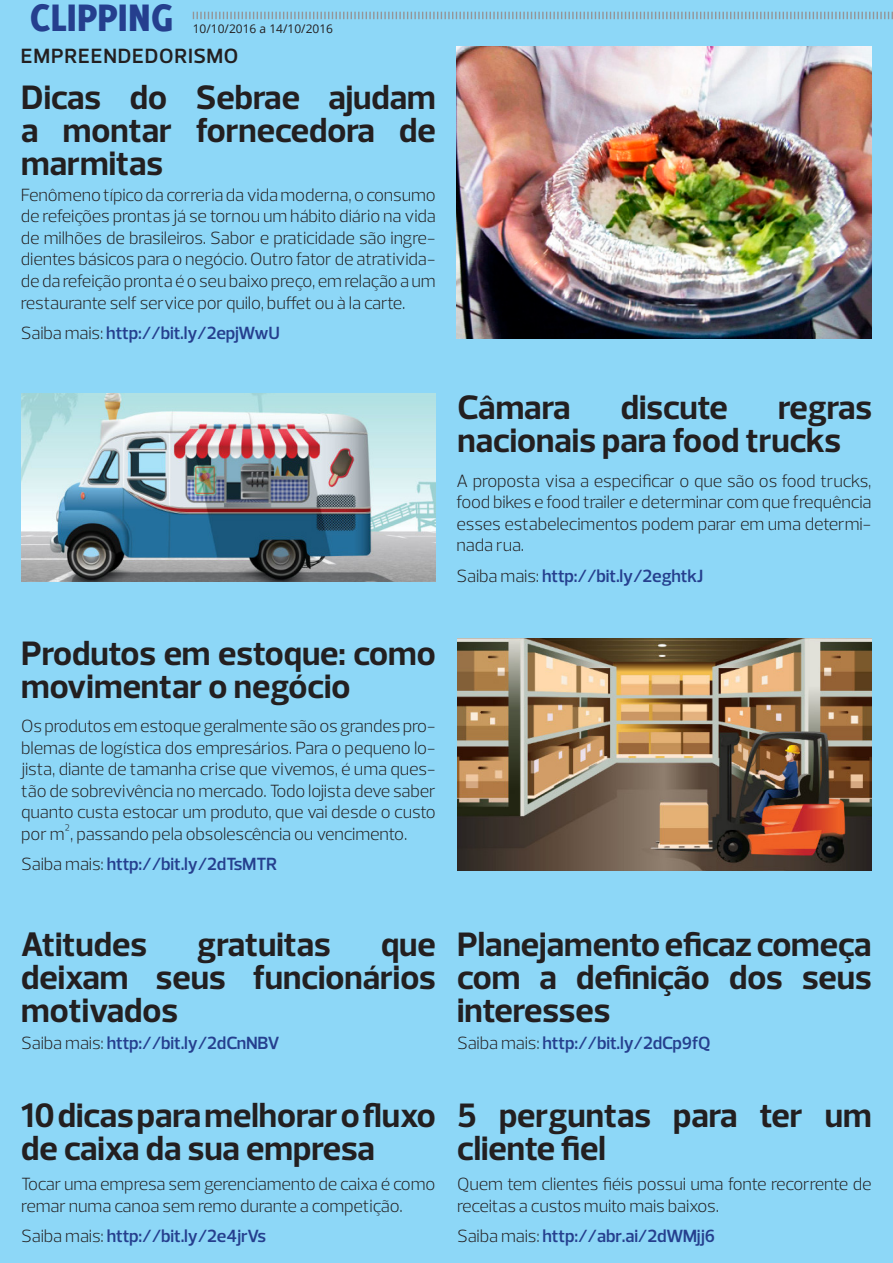
<style>
.page{position:relative;width:893px;height:1263px;background:#8dd7f7}
.page>*{position:absolute;margin:0;border:0;box-sizing:border-box;transform-origin:0 0}
.t1{font:800 42px "Delicious";color:#253f8e}
.t2{font:700 34.5px/33px "Prelo";color:#231f20}
.t3{font:600 21px "Prelo";letter-spacing:.04em;color:#231f20}
.t4{font:300 18px/21.6px "Prelo";letter-spacing:-.01em;color:#231f20;text-align:justify}
.t5{font:600 18px "Prelo";letter-spacing:-.01em;color:#253f8e}
.t6{font:12px "Open Sans";color:#231f20}
.s1{font-weight:300;color:#231f20}
</style>
<div class="page">
<svg style="left:193px;top:12px;width:700px;height:7px"></svg>
<img style="left:456px;top:47px;width:416px;height:292px">
<img style="left:21px;top:393px;width:415px;height:188px">
<img style="left:457px;top:639px;width:415px;height:231px">
<h1 class="t1" style="left:30px;top:-7px;width:145px">CLIPPING</h1>
<p class="t6" style="left:193px;top:20px;width:142px">10/10/2016 a 14/10/2016</p>
<p class="t3" style="left:21px;top:43px;width:219px">EMPREENDEDORISMO</p>
<p class="t2" style="left:21px;top:81px;width:416px;text-align:justify">Dicas do Sebrae ajudam a montar fornecedora de marmitas</p>
<p class="t4" style="left:21px;top:184px;width:417px">Fenômeno típico da correria da vida moderna, o consumo de refeições prontas já se tornou um hábito diário na vida de milhões de brasileiros. Sabor e praticidade são ingre&shy;dientes básicos para o negócio. Outro fator de atrativida&shy;de da refeição pronta é o seu baixo preço, em relação a um restaurante self service por quilo, buffet ou à la carte.</p>
<p class="t5" style="left:21px;top:322px;width:261px"><span class="s1">Saiba mais:</span> http://bit.ly/2epjWwU</p>
<p class="t2" style="left:458px;top:391px;width:114px">Câmara</p>
<p class="t2" style="left:621px;top:391px;width:109px">discute</p>
<p class="t2" style="left:458px;top:391px;width:416px;text-indent:321px">regras nacionais para food trucks</p>
<p class="t4" style="left:457px;top:470px;width:417px">A proposta visa a especificar o que são os food trucks, food bikes e food trailer e determinar com que frequência esses estabelecimentos podem parar em uma determi&shy;nada rua.</p>
<p class="t5" style="left:457px;top:564px;width:248px"><span class="s1">Saiba mais:</span> http://bit.ly/2eghtkJ</p>
<p class="t2" style="left:21px;top:637px;width:416px">Produtos em estoque: como movimentar o negócio</p>
<p class="t4" style="left:21px;top:715px;width:416px">Os produtos em estoque geralmente são os grandes pro&shy;blemas de logística dos empresários. Para o pequeno lo&shy;jista, diante de tamanha crise que vivemos, é uma ques&shy;tão de sobrevivência no mercado. Todo lojista deve saber quanto custa estocar um produto, que vai desde o custo por m², passando pela obsolescência ou vencimento.</p>
<p class="t5" style="left:21px;top:853px;width:258px"><span class="s1">Saiba mais:</span> http://bit.ly/2dTsMTR</p>
<p class="t2" style="left:21px;top:928px;width:127px">Atitudes</p>
<p class="t2" style="left:197px;top:928px;width:135px">gratuitas</p>
<p class="t2" style="left:21px;top:928px;width:416px;text-align:justify;text-indent:360px">que deixam seus funcionários motivados</p>
<p class="t5" style="left:21px;top:1031px;width:260px"><span class="s1">Saiba mais:</span> http://bit.ly/2dCnNBV</p>
<p class="t2" style="left:21px;top:1099px;width:416px">10 dicas para melhorar o fluxo de caixa da sua empresa</p>
<p class="t4" style="left:21px;top:1173px;width:416px">Tocar uma empresa sem gerenciamento de caixa é como remar numa canoa sem remo durante a competição.</p>
<p class="t5" style="left:21px;top:1224px;width:246px"><span class="s1">Saiba mais:</span> http://bit.ly/2e4jrVs</p>
<p class="t2" style="left:457px;top:928px;width:416px;text-align:justify">Planejamento eficaz começa com a definição dos seus interesses</p>
<p class="t5" style="left:457px;top:1031px;width:255px"><span class="s1">Saiba mais:</span> http://bit.ly/2dCp9fQ</p>
<p class="t2" style="left:457px;top:1099px;width:416px">5 perguntas para ter um cliente fiel</p>
<p class="t4" style="left:457px;top:1173px;width:416px">Quem tem clientes fiéis possui uma fonte recorrente de receitas a custos muito mais baixos.</p>
<p class="t5" style="left:457px;top:1224px;width:259px"><span class="s1">Saiba mais:</span> http://abr.ai/2dWMjj6</p>
</div>
